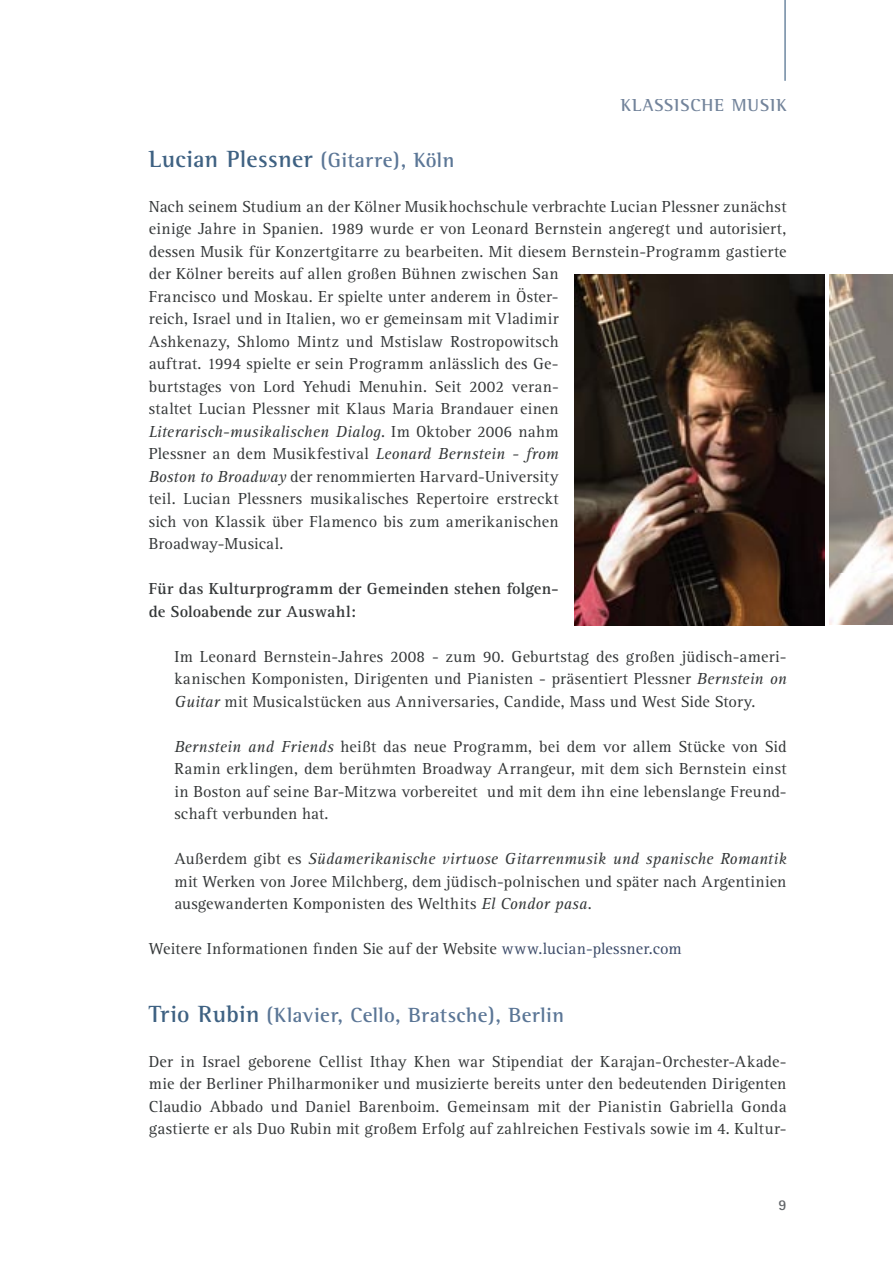
<style>
.page{position:relative;width:893px;height:1263px;background:#fff}
.page>*{position:absolute;margin:0;border:0;box-sizing:border-box;transform-origin:0 0}
.t1{font:700 24px "Rotis Semi Serif";letter-spacing:.015em;color:#3e6182}
.t2{font:700 21px "Rotis Semi Serif";letter-spacing:.02em;color:#5b7696}
.t3{font:700 18px "Rotis Semi Serif";letter-spacing:.05em;color:#73849b}
.t4{font:16.5px/22.5px "Rotis Serif";letter-spacing:.015em;color:#343738;text-align:justify}
.t5{font:700 16.5px/22.5px "Rotis Serif";letter-spacing:.01em;color:#343738}
.t6{font:700 15px "Rotis Sans Serif";color:#616468}
.s1{font-size:21px;color:#5b7696}
.s2{font-style:italic}
.s3{color:#3b4a68}
.s4{font-size:24px;color:#3e6182}
</style>
<div class="page">
<hr style="left:784px;top:0;width:2px;height:81px;background:#3e6182">
<img style="left:575px;top:274px;width:250px;height:351px">
<img style="left:829px;top:274px;width:64px;height:350px">
<p class="t3" style="left:621px;top:95px;width:167px">KLASSISCHE MUSIK</p>
<h1 class="t1" style="left:149px;top:144px;width:307px">Lucian Plessner <span class="s1">(Gitarre), Köln</span></h1>
<p class="t4" style="left:149px;top:195px;width:639px;text-align:left">Nach seinem Studium an der Kölner Musikhochschule verbrachte Lucian Plessner zunächst einige Jahre in Spanien. 1989 wurde er von Leonard Bernstein angeregt und autorisiert, dessen Musik für Konzertgitarre zu bearbeiten. Mit diesem Bernstein-Programm gastierte der Kölner bereits auf allen großen Bühnen zwischen San<br>Francisco und Moskau. Er spielte unter anderem in Öster-<br>reich, Israel und in Italien, wo er gemeinsam mit Vladimir<br>Ashkenazy, Shlomo Mintz und Mstislaw Rostropowitsch<br>auftrat. 1994 spielte er sein Programm anlässlich des Ge-<br>burtstages von Lord Yehudi Menuhin. Seit 2002 veran-<br>staltet Lucian Plessner mit Klaus Maria Brandauer einen<br><span class="s2">Literarisch-musikalischen Dialog</span>. Im Oktober 2006 nahm<br>Plessner an dem Musikfestival <span class="s2">Leonard Bernstein - from<br>Boston to Broadway</span> der renommierten Harvard-University<br>teil. Lucian Plessners musikalisches Repertoire erstreckt<br>sich von Klassik über Flamenco bis zum amerikanischen<br>Broadway-Musical.</p>
<p class="t5" style="left:149px;top:578px;width:411px">Für das Kulturprogramm der Gemeinden stehen folgen&shy;de Soloabende zur Auswahl:</p>
<p class="t4" style="left:174px;top:645px;width:614px">Im Leonard Bernstein-Jahres 2008 - zum 90. Geburtstag des großen jüdisch-ameri&shy;kanischen Komponisten, Dirigenten und Pianisten - präsentiert Plessner <span class="s2">Bernstein on Guitar</span> mit Musicalstücken aus Anniversaries, Candide, Mass und West Side Story.</p>
<p class="t4" style="left:174px;top:735px;width:614px"><span class="s2">Bernstein and Friends</span> heißt das neue Programm, bei dem vor allem Stücke von Sid Ramin erklingen, dem berühmten Broadway Arrangeur, mit dem sich Bernstein einst in Boston auf seine Bar-Mitzwa vorbereitet und mit dem ihn eine lebenslange Freund&shy;schaft verbunden hat.</p>
<p class="t4" style="left:174px;top:848px;width:614px">Außerdem gibt es <span class="s2">Südamerikanische virtuose Gitarrenmusik und spanische Romantik </span>mit Werken von Joree Milchberg, dem jüdisch-polnischen und später nach Argentinien ausgewanderten Komponisten des Welthits <span class="s2">El Condor pasa</span>.</p>
<p class="t4" style="left:149px;top:938px;width:534px">Weitere Informationen finden Sie auf der Website <span class="s3">www.lucian-plessner.com</span></p>
<p class="t2" style="left:149px;top:1002px;width:417px"><span class="s4">Trio Rubin</span> (Klavier, Cello, Bratsche), Berlin</p>
<p class="t4" style="left:149px;top:1050px;width:639px">Der in Israel geborene Cellist Ithay Khen war Stipendiat der Karajan-Orchester-Akade&shy;mie der Berliner Philharmoniker und musizierte bereits unter den bedeutenden Dirigenten Claudio Abbado und Daniel Barenboim. Gemeinsam mit der Pianistin Gabriella Gonda gastierte er als Duo Rubin mit großem Erfolg auf zahlreichen Festivals sowie im 4. Kultur-</p>
<p class="t6" style="left:779px;top:1195px;width:10px">9</p>
</div>
